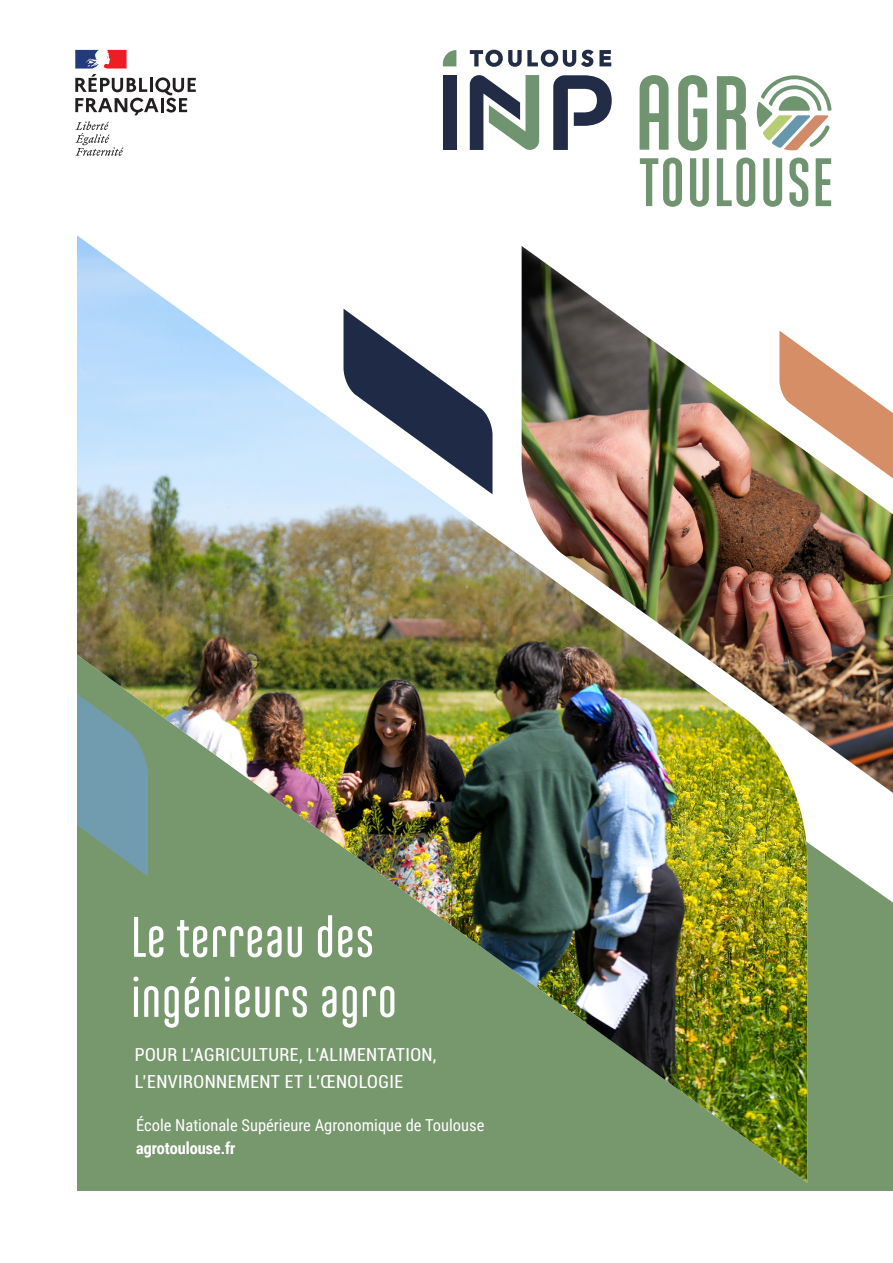
<style>
.page{position:relative;width:893px;height:1263px;background:#fff}
.page>*{position:absolute;margin:0;border:0;box-sizing:border-box;transform-origin:0 0}
.t1{font:600 57px/60px "Ando";letter-spacing:.01em;color:#fff}
.t2{font:condensed 18px/27px "Roboto";letter-spacing:.025em;color:#fff}
.t3{font:16.5px "Roboto Condensed";color:#fff}
.t4{font:700 16.5px "Roboto Condensed";color:#fff}
</style>
<div class="page">
<div style="left:0;top:0;width:892px;height:1263px;background:#77976d"></div>
<div style="left:77px;top:0;width:815px;height:246px;background:#fff"></div>
<div style="left:77px;top:195px;width:730px;height:39px;background:#fff"></div>
<img style="left:77px;top:234px;width:730px;height:949px">
<img style="left:522px;top:793px;width:370px;height:109px">
<img style="left:522px;top:246px;width:371px;height:547px">
<div style="left:0;top:1191px;width:893px;height:72px;background:#fff"></div>
<div style="left:0;top:0;width:77px;height:1263px;background:#fff"></div>
<svg style="left:779px;top:331px;width:114px;height:156px"></svg>
<div style="left:57px;top:0;width:157px;height:174px;background:#fff"></div>
<svg style="left:75px;top:121px;width:48px;height:35px"></svg>
<svg style="left:75px;top:50px;width:121px;height:65px"></svg>
<svg style="left:343px;top:309px;width:149px;height:185px"></svg>
<svg style="left:553px;top:75px;width:59px;height:75px"></svg>
<div style="left:443px;top:75px;width:13px;height:75px;background:#222c46"></div>
<svg style="left:443px;top:50px;width:13px;height:16px"></svg>
<svg style="left:470px;top:75px;width:69px;height:75px"></svg>
<svg style="left:470px;top:50px;width:123px;height:17px"></svg>
<svg style="left:599px;top:50px;width:12px;height:16px"></svg>
<svg style="left:757px;top:75px;width:74px;height:76px"></svg>
<svg style="left:640px;top:75px;width:29px;height:75px"></svg>
<svg style="left:678px;top:75px;width:29px;height:76px"></svg>
<svg style="left:717px;top:76px;width:29px;height:74px"></svg>
<svg style="left:640px;top:158px;width:42px;height:49px"></svg>
<svg style="left:690px;top:158px;width:19px;height:49px"></svg>
<svg style="left:717px;top:158px;width:38px;height:49px"></svg>
<svg style="left:763px;top:158px;width:19px;height:49px"></svg>
<svg style="left:789px;top:158px;width:19px;height:49px"></svg>
<svg style="left:816px;top:158px;width:15px;height:48px"></svg>
<p class="t1" style="left:131px;top:908px;width:268px">Le terreau des ingénieurs agro</p>
<p class="t2" style="left:135px;top:1040px;width:303px">POUR L’AGRICULTURE, L’ALIMENTATION,<br>L’ENVIRONNEMENT ET L’ŒNOLOGIE</p>
<p class="t3" style="left:136px;top:1114px;width:350px">École Nationale Supérieure Agronomique de Toulouse</p>
<p class="t4" style="left:136px;top:1137px;width:101px">agrotoulouse.fr</p>
</div>
